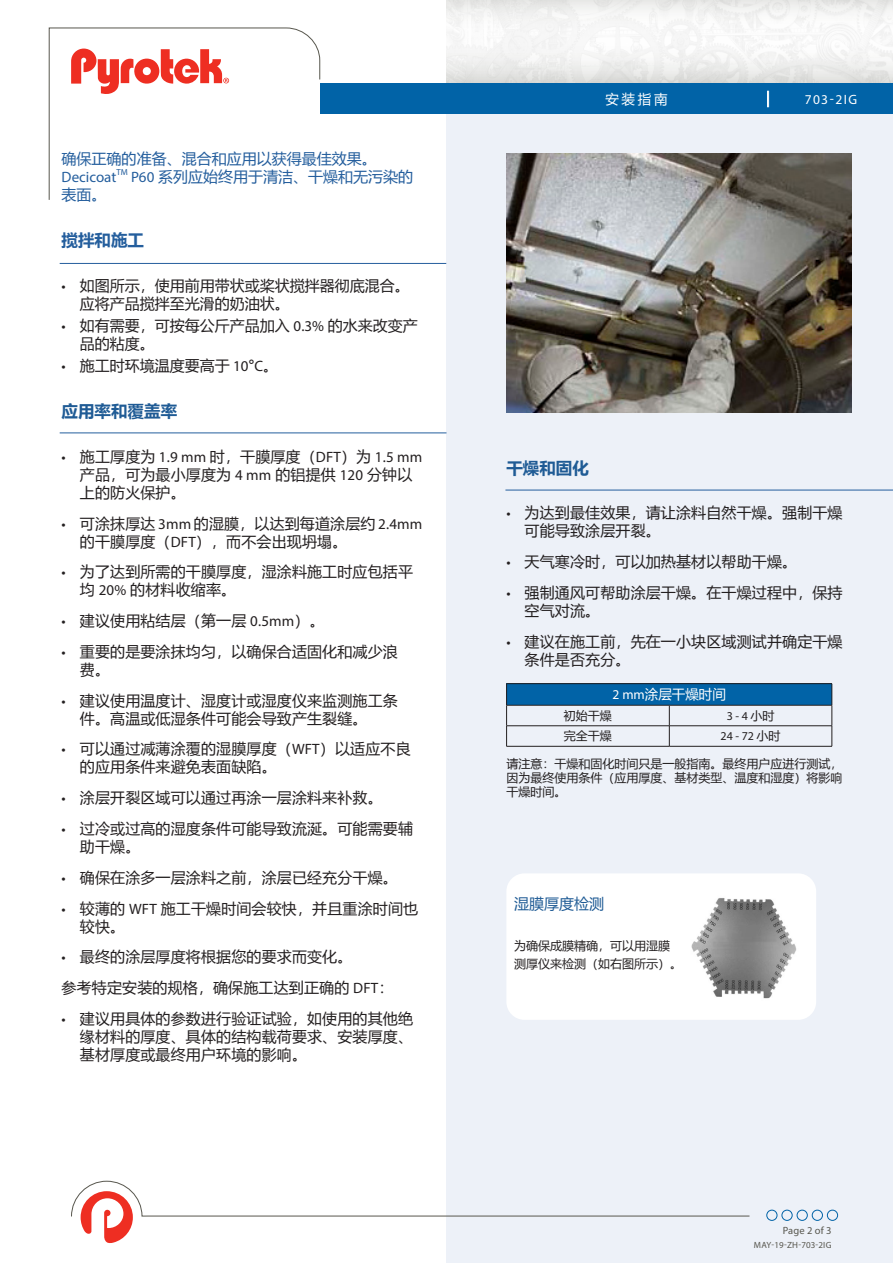
<style>
.page{position:relative;width:893px;height:1263px;background:#fff}
.page>*{position:absolute;margin:0;border:0;box-sizing:border-box;transform-origin:0 0}
.t1{font:700 16.5px "Microsoft Ya Hei";color:#1f5b95}
.t2{font:700 16.5px "Microsoft Ya Hei";color:#245e9d}
.t3{font:15px/18px "Microsoft Ya Hei";letter-spacing:.01em;color:#231f20}
.t4{font:15px/18px "Microsoft Ya Hei";color:#245e9d}
.t5{font:15px "Microsoft Ya Hei";color:#1f5b95}
.t6{font:13.5px "Microsoft Ya Hei";color:#fff}
.t7{font:13.5px "Myriad Pro";letter-spacing:.105em;color:#fff}
.t8{font:12px/14.4px "Microsoft Ya Hei";color:#231f20;text-align:justify}
.t9{font:12px "Myriad Pro";color:#231f20}
.t10{font:10.5px "Myriad Pro";letter-spacing:.01em;color:#58574e}
.t11{font:9px "Myriad Pro";letter-spacing:.015em;color:#58574e}
.t12{font:8.7px "Myriad Pro";color:#245e9d}
.s1{font-family:"Myriad Pro"}
.s2{font-family:"Microsoft Ya Hei"}
</style>
<div class="page">
<img style="left:446px;top:0;width:447px;height:84px">
<div style="left:446px;top:91px;width:447px;height:1172px;background:#edf1f8"></div>
<svg style="left:48px;top:27px;width:272px;height:173px"></svg>
<svg style="left:71px;top:1180px;width:679px;height:63px"></svg>
<div style="left:782px;top:1210px;width:10px;height:11px;border:1px solid #0163a7;border-radius:50%"></div>
<div style="left:797px;top:1210px;width:11px;height:11px;border:1px solid #0163a7;border-radius:50%"></div>
<div style="left:812px;top:1210px;width:11px;height:11px;border:1px solid #0163a7;border-radius:50%"></div>
<div style="left:827px;top:1210px;width:11px;height:11px;border:1px solid #0163a7;border-radius:50%"></div>
<div style="left:766px;top:1210px;width:11px;height:11px;border:1px solid #0163a7;border-radius:50%"></div>
<svg style="left:71px;top:49px;width:158px;height:46px"></svg>
<div style="left:320px;top:84px;width:573px;height:30px;background:#0163a7"></div>
<svg style="left:767px;top:91px;width:2px;height:16px"></svg>
<hr style="left:60px;top:263px;width:386px;height:1px;background:#245e9d">
<hr style="left:60px;top:433px;width:386px;height:1px;background:#245e9d">
<hr style="left:505px;top:490px;width:388px;height:1px;background:#245e9d">
<img style="left:506px;top:153px;width:346px;height:259px">
<div style="left:507px;top:684px;width:325px;height:21px;background:#0163a7"></div>
<hr style="left:506px;top:683px;width:163px;height:1px;background:#231f20">
<hr style="left:669px;top:683px;width:163px;height:1px;background:#231f20">
<hr style="left:506px;top:705px;width:163px;height:1px;background:#231f20">
<hr style="left:669px;top:705px;width:163px;height:1px;background:#231f20">
<hr style="left:506px;top:725px;width:163px;height:1px;background:#231f20">
<svg style="left:506px;top:684px;width:1px;height:62px"></svg>
<hr style="left:669px;top:725px;width:163px;height:1px;background:#231f20">
<svg style="left:669px;top:705px;width:1px;height:41px"></svg>
<svg style="left:832px;top:684px;width:1px;height:62px"></svg>
<hr style="left:506px;top:746px;width:163px;height:1px;background:#231f20">
<hr style="left:669px;top:746px;width:163px;height:1px;background:#231f20">
<div style="left:506px;top:873px;width:310px;height:147px;background:#fff;border-radius:18px"></div>
<img style="left:691px;top:898px;width:106px;height:101px">
<p class="t4" style="left:62px;top:149px;width:316px">确保正确的准备、混合和应用以获得最佳效果。<br><span class="s1">Decicoat</span></p>
<p class="t12" style="left:116px;top:166px;width:13px">TM</p>
<p class="t4" style="left:131px;top:167px;width:284px"><span class="s1">P60</span> 系列应始终用于清洁、干燥和无污染的</p>
<p class="t4" style="left:62px;top:185px;width:46px">表面。</p>
<p class="t2" style="left:62px;top:228px;width:84px">搅拌和施工</p>
<p class="t3" style="left:80px;top:276px;width:332px;text-indent:-18px"><span class="s1">•</span> 如图所示，使用前用带状或桨状搅拌器彻底混合。应将产品搅拌至光滑的奶油状。</p>
<p class="t3" style="left:80px;top:316px;width:339px;text-indent:-18px"><span class="s1">•</span> 如有需要，可按每公斤产品加入 <span class="s1">0.3%</span> 的水来改变产品的粘度。</p>
<p class="t3" style="left:62px;top:356px;width:218px"><span class="s1">•</span> 施工时环境温度要高于 <span class="s1">10</span>°<span class="s1">C</span>。</p>
<p class="t1" style="left:62px;top:399px;width:117px">应用率和覆盖率</p>
<p class="t3" style="left:80px;top:447px;width:344px;text-indent:-18px"><span class="s1">•</span> 施工厚度为 <span class="s1">1.9 mm</span> 时，干膜厚度（<span class="s1">DFT</span>）为 <span class="s1">1.5 mm</span>产品，可为最小厚度为 <span class="s1">4 mm</span> 的铝提供 <span class="s1">120</span> 分钟以上的防火保护。</p>
<p class="t3" style="left:80px;top:514px;width:344px;text-indent:-18px"><span class="s1">•</span> 可涂抹厚达 <span class="s1">3mm</span> 的湿膜，以达到每道涂层约 <span class="s1">2.4mm</span>的干膜厚度（<span class="s1">DFT</span>），而不会出现坍塌。</p>
<p class="t3" style="left:80px;top:562px;width:335px;text-indent:-18px"><span class="s1">•</span> 为了达到所需的干膜厚度，湿涂料施工时应包括平均 <span class="s1">20%</span> 的材料收缩率。</p>
<p class="t3" style="left:62px;top:611px;width:265px"><span class="s1">•</span> 建议使用粘结层（第一层 <span class="s1">0.5mm</span>）。</p>
<p class="t3" style="left:80px;top:642px;width:320px;text-indent:-18px"><span class="s1">•</span> 重要的是要涂抹均匀，以确保合适固化和减少浪费。</p>
<p class="t3" style="left:80px;top:691px;width:320px;text-indent:-18px"><span class="s1">•</span> 建议使用温度计、湿度计或湿度仪来监测施工条件。高温或低湿条件可能会导致产生裂缝。</p>
<p class="t3" style="left:80px;top:740px;width:332px;text-indent:-18px"><span class="s1">•</span> 可以通过减薄涂覆的湿膜厚度（<span class="s1">WFT</span>）以适应不良的应用条件来避免表面缺陷。</p>
<p class="t3" style="left:62px;top:788px;width:323px"><span class="s1">•</span> 涂层开裂区域可以通过再涂一层涂料来补救。</p>
<p class="t3" style="left:80px;top:819px;width:335px;text-indent:-18px"><span class="s1">•</span> 过冷或过高的湿度条件可能导致流涎。可能需要辅助干燥。</p>
<p class="t3" style="left:62px;top:868px;width:338px"><span class="s1">•</span> 确保在涂多一层涂料之前，涂层已经充分干燥。</p>
<p class="t3" style="left:80px;top:899px;width:340px;text-indent:-18px"><span class="s1">•</span> 较薄的 <span class="s1">WFT</span> 施工干燥时间会较快，并且重涂时间也较快。</p>
<p class="t3" style="left:62px;top:947px;width:292px"><span class="s1">•</span> 最终的涂层厚度将根据您的要求而变化。</p>
<p class="t3" style="left:62px;top:978px;width:333px">参考特定安装的规格，确保施工达到正确的 <span class="s1">DFT</span>：</p>
<p class="t3" style="left:80px;top:1009px;width:335px;text-align:justify;text-indent:-18px"><span class="s1">•</span> 建议用具体的参数进行验证试验，如使用的其他绝缘材料的厚度、具体的结构载荷要求、安装厚度、基材厚度或最终用户环境的影响。</p>
<p class="t6" style="left:605px;top:90px;width:64px">安装指南</p>
<p class="t7" style="left:805px;top:91px;width:54px">703-2IG</p>
<p class="t1" style="left:506px;top:456px;width:84px">干燥和固化</p>
<p class="t3" style="left:525px;top:504px;width:319px;text-indent:-18px"><span class="s1">•</span> 为达到最佳效果，请让涂料自然干燥。强制干燥可能导致涂层开裂。</p>
<p class="t3" style="left:506px;top:552px;width:292px"><span class="s1">•</span> 天气寒冷时，可以加热基材以帮助干燥。</p>
<p class="t3" style="left:525px;top:583px;width:319px;text-indent:-18px"><span class="s1">•</span> 强制通风可帮助涂层干燥。在干燥过程中，保持空气对流。</p>
<p class="t3" style="left:525px;top:632px;width:319px;text-indent:-18px"><span class="s1">•</span> 建议在施工前，先在一小块区域测试并确定干燥条件是否充分。</p>
<p class="t6" style="left:613px;top:685px;width:115px"><span class="s1">2 mm</span>涂层干燥时间</p>
<p class="t8" style="left:564px;top:708px;width:49px">初始干燥</p>
<p class="t9" style="left:727px;top:708px;width:49px">3 - 4 <span class="s2">小时</span></p>
<p class="t8" style="left:564px;top:728px;width:49px">完全干燥</p>
<p class="t9" style="left:721px;top:729px;width:61px">24 - 72 <span class="s2">小时</span></p>
<p class="t8" style="left:506px;top:756px;width:337px">请注意：干燥和固化时间只是一般指南。最终用户应进行测试，因为最终使用条件（应用厚度、基材类型、温度和湿度）将影响干燥时间。</p>
<p class="t5" style="left:514px;top:893px;width:91px">湿膜厚度检测</p>
<p class="t8" style="left:514px;top:938px;width:157px">为确保成膜精确，可以用湿膜</p>
<p class="t8" style="left:514px;top:956px;width:169px">测厚仪来检测（如右图所示）。</p>
<p class="t10" style="left:783px;top:1224px;width:50px">Page 2 of 3</p>
<p class="t11" style="left:754px;top:1239px;width:79px">MAY-19-ZH-703-2IG</p>
</div>
